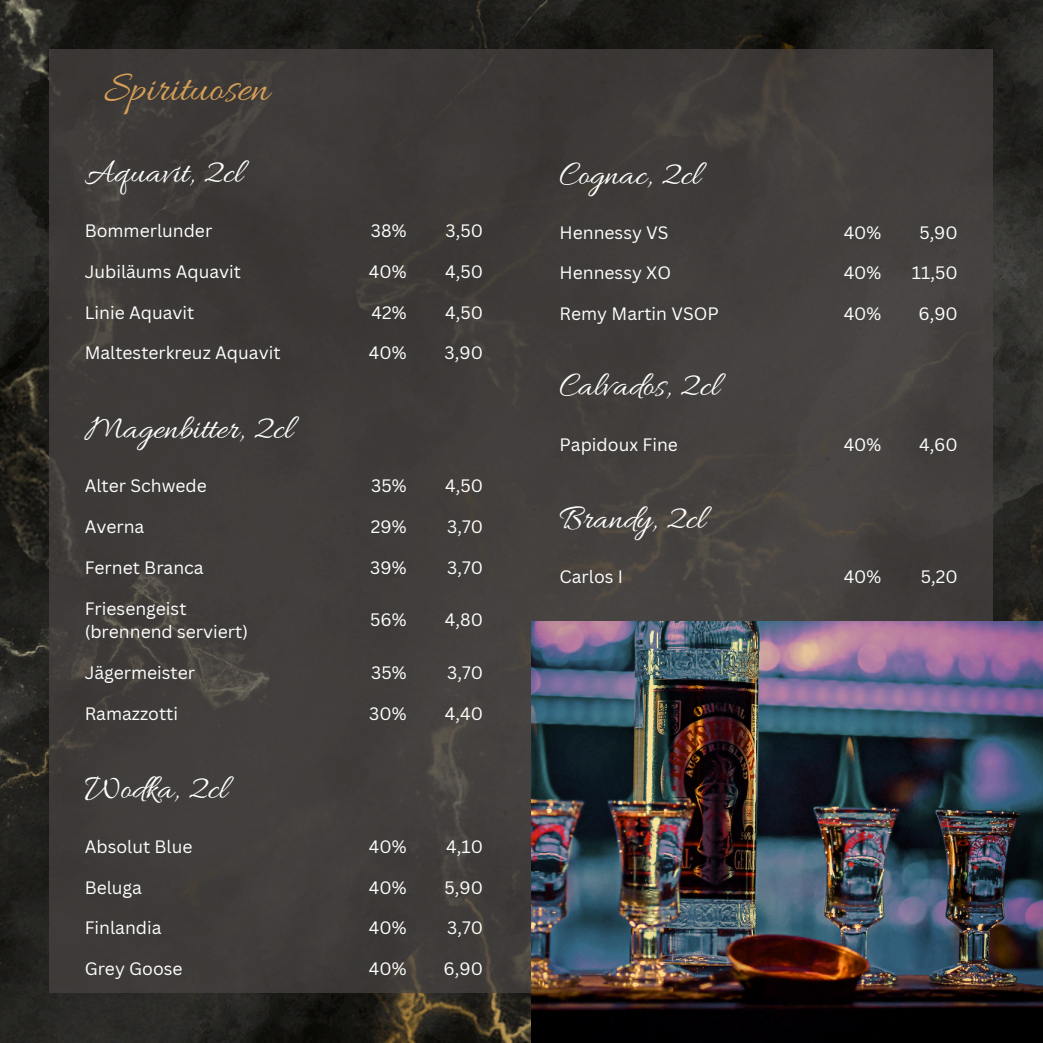
<style>
.page{position:relative;width:1043px;height:1043px;background:#fff}
.page>*{position:absolute;margin:0;border:0;box-sizing:border-box;transform-origin:0 0}
.t1{font:43.75px "Allura";color:#d59f57}
.t2{font:35px "Allura";color:#fff}
.t3{font:17.5px "Canva Sans";color:#fff}
</style>
<div class="page">
<img style="left:0;top:0;width:1042px;height:1042px">
<div style="left:50px;top:50px;width:942px;height:942px;background:#403d3b"></div>
<img style="left:531px;top:621px;width:511px;height:421px">
<p class="t1" style="left:104px;top:64px;width:167px">Spirituosen</p>
<h1 class="t2" style="left:85px;top:153px;width:159px">Aquavit, 2cl</h1>
<p class="t3" style="left:85px;top:218px;width:129px">Bommerlunder</p>
<p class="t3" style="left:371px;top:218px;width:37px">38%</p>
<p class="t3" style="left:445px;top:218px;width:39px">3,50</p>
<p class="t3" style="left:85px;top:259px;width:158px">Jubiläums Aquavit</p>
<p class="t3" style="left:368px;top:259px;width:39px">40%</p>
<p class="t3" style="left:445px;top:259px;width:39px">4,50</p>
<p class="t3" style="left:85px;top:300px;width:111px">Linie Aquavit</p>
<p class="t3" style="left:371px;top:300px;width:36px">42%</p>
<p class="t3" style="left:445px;top:300px;width:39px">4,50</p>
<p class="t3" style="left:85px;top:340px;width:197px">Maltesterkreuz Aquavit</p>
<p class="t3" style="left:368px;top:340px;width:39px">40%</p>
<p class="t3" style="left:444px;top:340px;width:40px">3,90</p>
<p class="t2" style="left:85px;top:408px;width:209px">Magenbitter, 2cl</p>
<p class="t3" style="left:85px;top:473px;width:123px">Alter Schwede</p>
<p class="t3" style="left:371px;top:473px;width:37px">35%</p>
<p class="t3" style="left:445px;top:473px;width:39px">4,50</p>
<p class="t3" style="left:85px;top:514px;width:61px">Averna</p>
<p class="t3" style="left:371px;top:514px;width:37px">29%</p>
<p class="t3" style="left:447px;top:514px;width:37px">3,70</p>
<p class="t3" style="left:85px;top:555px;width:120px">Fernet Branca</p>
<p class="t3" style="left:370px;top:555px;width:38px">39%</p>
<p class="t3" style="left:447px;top:555px;width:37px">3,70</p>
<p class="t3" style="left:85px;top:595px;width:103px">Friesengeist</p>
<p class="t3" style="left:85px;top:619px;width:165px">(brennend serviert)</p>
<p class="t3" style="left:370px;top:607px;width:38px">56%</p>
<p class="t3" style="left:445px;top:607px;width:40px">4,80</p>
<p class="t3" style="left:85px;top:660px;width:112px">Jägermeister</p>
<p class="t3" style="left:371px;top:660px;width:37px">35%</p>
<p class="t3" style="left:447px;top:660px;width:37px">3,70</p>
<p class="t3" style="left:85px;top:700px;width:95px">Ramazzotti</p>
<p class="t3" style="left:369px;top:700px;width:39px">30%</p>
<p class="t3" style="left:445px;top:700px;width:40px">4,40</p>
<p class="t2" style="left:85px;top:768px;width:144px">Wodka, 2cl</p>
<p class="t3" style="left:85px;top:833px;width:109px">Absolut Blue</p>
<p class="t3" style="left:368px;top:833px;width:39px">40%</p>
<p class="t3" style="left:446px;top:833px;width:38px">4,10</p>
<p class="t3" style="left:85px;top:874px;width:59px">Beluga</p>
<p class="t3" style="left:368px;top:874px;width:39px">40%</p>
<p class="t3" style="left:444px;top:874px;width:40px">5,90</p>
<p class="t3" style="left:85px;top:915px;width:78px">Finlandia</p>
<p class="t3" style="left:368px;top:915px;width:39px">40%</p>
<p class="t3" style="left:447px;top:915px;width:37px">3,70</p>
<p class="t3" style="left:85px;top:956px;width:99px">Grey Goose</p>
<p class="t3" style="left:368px;top:956px;width:39px">40%</p>
<p class="t3" style="left:443px;top:956px;width:41px">6,90</p>
<p class="t2" style="left:559px;top:155px;width:142px">Cognac, 2cl</p>
<p class="t3" style="left:559px;top:220px;width:110px">Hennessy VS</p>
<p class="t3" style="left:843px;top:220px;width:39px">40%</p>
<p class="t3" style="left:919px;top:220px;width:40px">5,90</p>
<p class="t3" style="left:559px;top:260px;width:113px">Hennessy XO</p>
<p class="t3" style="left:843px;top:260px;width:39px">40%</p>
<p class="t3" style="left:911px;top:260px;width:47px">11,50</p>
<p class="t3" style="left:559px;top:301px;width:161px">Remy Martin VSOP</p>
<p class="t3" style="left:843px;top:301px;width:39px">40%</p>
<p class="t3" style="left:918px;top:301px;width:41px">6,90</p>
<p class="t2" style="left:559px;top:366px;width:161px">Calvados, 2cl</p>
<p class="t3" style="left:559px;top:431px;width:120px">Papidoux Fine</p>
<p class="t3" style="left:843px;top:431px;width:39px">40%</p>
<p class="t3" style="left:918px;top:431px;width:40px">4,60</p>
<p class="t2" style="left:559px;top:498px;width:147px">Brandy, 2cl</p>
<p class="t3" style="left:559px;top:564px;width:65px">Carlos I</p>
<p class="t3" style="left:843px;top:564px;width:39px">40%</p>
<p class="t3" style="left:920px;top:564px;width:38px">5,20</p>
</div>
